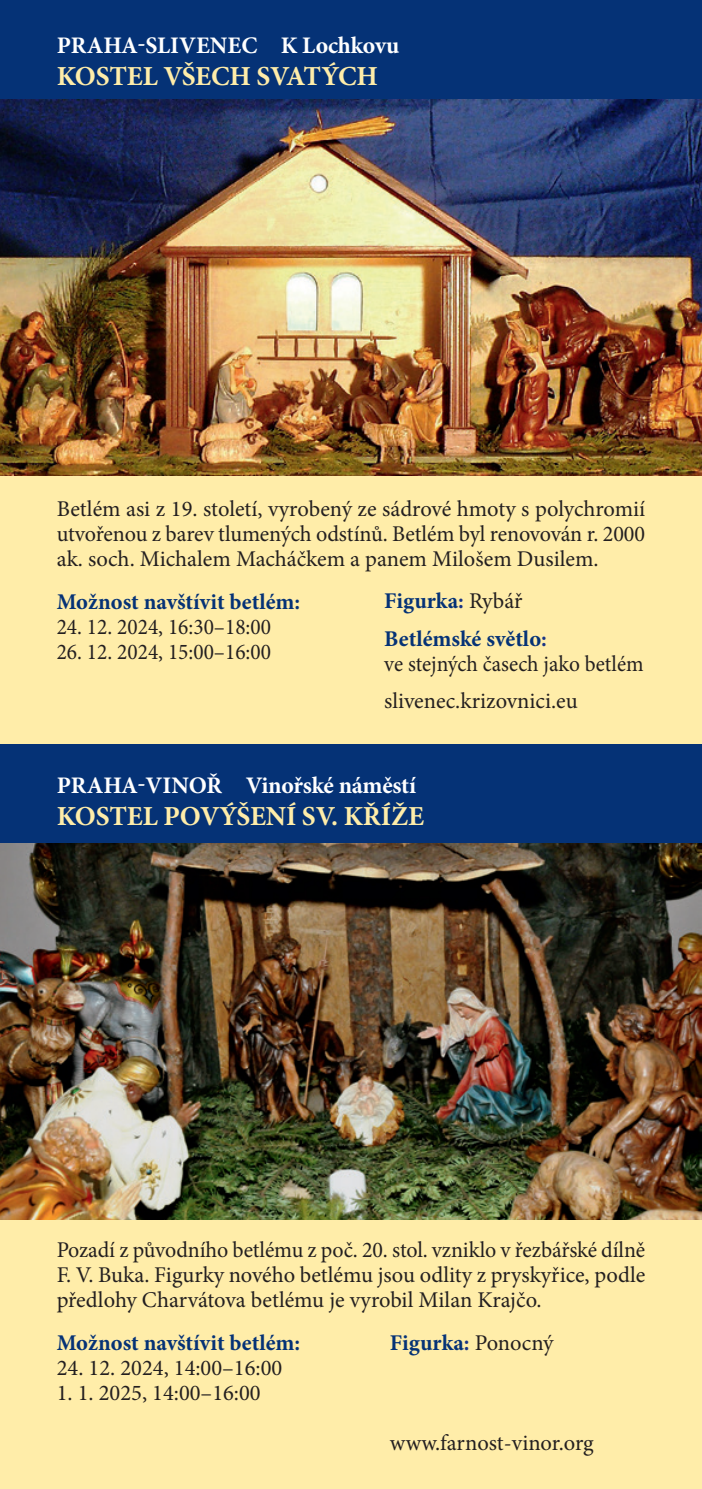
<style>
.page{position:relative;width:702px;height:1489px;background:#fff}
.page>*{position:absolute;margin:0;border:0;box-sizing:border-box;transform-origin:0 0}
.TIT2_-_kostel{font:700 27.5px "Minion Pro";letter-spacing:-.005em;color:#ffeda9}
.Popis_betlému_Minion{font:700 23.75px "Minion Pro";color:#fff}
.Popis_betlému_Minion-2{font:22.5px/25px "Minion Pro";color:#231f20;text-align:justify}
.Popis_betlému_Minion-3{font:22.5px "Minion Pro";color:#231f20;scale:.95 1}
.Program_Titulek{font:700 22.5px "Minion Pro";color:#053276}
.Popis_betlému_Minion-4{font:700 22.5px "Minion Pro";color:#053276}
.s1{color:#193485}
.s2{font-weight:400;color:#231f20}
</style>
<div class="page">
<div style="left:0;top:59px;width:702px;height:1429px;background:#ffeda9"></div>
<div style="left:0;top:744px;width:702px;height:99px;background:#053276"></div>
<div style="left:0;top:0;width:702px;height:99px;background:#053276"></div>
<img style="left:0;top:99px;width:702px;height:376px">
<img style="left:0;top:843px;width:702px;height:376px">
<p class="Popis_betlému_Minion" style="left:57px;top:28px;width:344px">PRAHA-SLIVENEC K Lochkovu</p>
<p class="TIT2_-_kostel" style="left:57px;top:57px;width:323px">KOSTEL VŠECH SVATÝCH</p>
<p class="Popis_betlému_Minion-2" style="left:57px;top:496px;width:590px">Betlém asi z 19. století, vyrobený ze sádrové hmoty s polychromií utvořenou z barev tlumených odstínů. Betlém byl renovován r. 2000 ak. soch. Michalem Macháčkem a panem Milošem Dusilem.</p>
<p class="Program_Titulek" style="left:57px;top:585px;width:245px">Možnost navštívit betlém:</p>
<p class="Popis_betlému_Minion-3" style="left:57px;top:611px;width:227px">24. 12. 2024, 16:30–18:00</p>
<p class="Popis_betlému_Minion-3" style="left:57px;top:636px;width:227px">26. 12. 2024, 15:00–16:00</p>
<p class="Popis_betlému_Minion-4" style="left:384px;top:585px;width:140px">Figurka<span class="s1">:</span> <span class="s2">Rybář</span></p>
<p class="Popis_betlému_Minion-4" style="left:384px;top:623px;width:164px">Betlémské světlo<span class="s1">:</span></p>
<p class="Popis_betlému_Minion-3" style="left:384px;top:648px;width:274px">ve stejných časech jako betlém</p>
<p class="Popis_betlému_Minion-2" style="left:384px;top:689px;width:195px">slivenec.krizovnici.eu</p>
<p class="Popis_betlému_Minion" style="left:57px;top:768px;width:360px">PRAHA-VINOŘ Vinořské náměstí</p>
<p class="TIT2_-_kostel" style="left:57px;top:797px;width:368px">KOSTEL POVÝŠENÍ SV. KŘÍŽE</p>
<p class="Popis_betlému_Minion-2" style="left:57px;top:1237px;width:590px">Pozadí z původního betlému z poč. 20. stol. vzniklo v řezbářské dílně F. V. Buka. Figurky nového betlému jsou odlity z pryskyřice, podle předlohy Charvátova betlému je vyrobil Milan Krajčo.</p>
<p class="Program_Titulek" style="left:57px;top:1326px;width:245px">Možnost navštívit betlém:</p>
<p class="Popis_betlému_Minion-2" style="left:57px;top:1354px;width:227px">24. 12. 2024, 14:00–16:00</p>
<p class="Popis_betlému_Minion-2" style="left:57px;top:1379px;width:205px">1. 1. 2025, 14:00–16:00</p>
<p class="Popis_betlému_Minion-4" style="left:390px;top:1326px;width:165px">Figurka<span class="s1">:</span> <span class="s2">Ponocný</span></p>
<p class="Popis_betlému_Minion-2" style="left:390px;top:1430px;width:205px">www.farnost-vinor.org</p>
</div>
